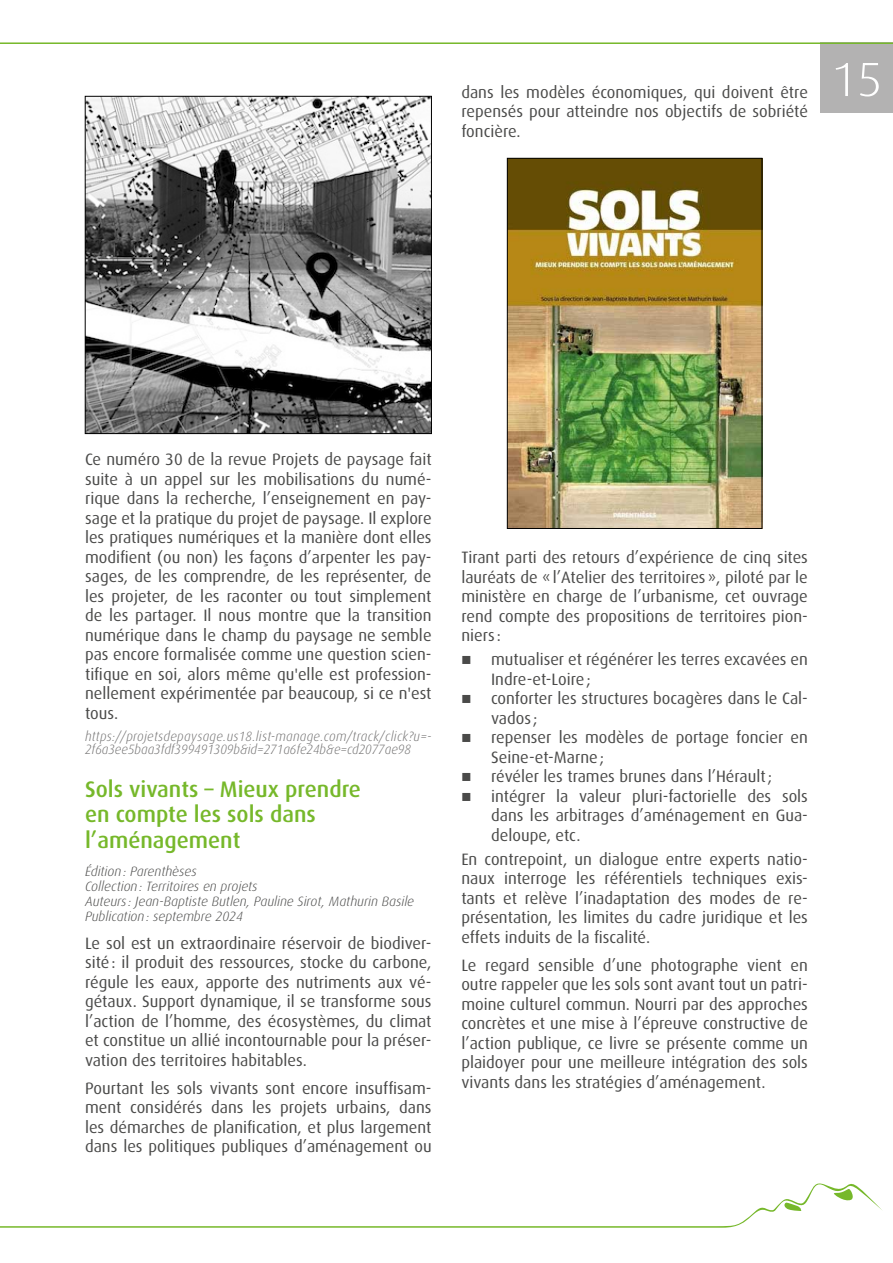
<style>
.page{position:relative;width:893px;height:1263px;background:#fff}
.page>*{position:absolute;margin:0;border:0;box-sizing:border-box;transform-origin:0 0}
.t1{font:300 48px "Dax OT";color:#fff;scale:1.05 1}
.t2{font:500 22.5px/25.5px "Dax OT";color:#76b82a}
.t3{font:16.5px/19.5px "Dax OT";color:#4a4a49;text-align:justify}
.t4{font:italic 300 13.5px/15px "Dax OT";color:#4a4a49}
.t5{font:italic 300 13.5px/13.5px "Dax OT";color:#706f6f;scale:.95 1}
.s1{font-family:"Liberation Sans"}
</style>
<div class="page">
<div style="left:821px;top:42px;width:72px;height:71px;background:#b3b2b2"></div>
<hr style="left:0;top:42px;width:893px;height:2px;background:#76b82a">
<svg style="left:0;top:1183px;width:882px;height:45px"></svg>
<img style="left:87px;top:98px;width:343px;height:334px">
<div style="left:85px;top:96px;width:347px;height:338px;border:1px solid #000"></div>
<img style="left:509px;top:160px;width:251px;height:367px">
<div style="left:507px;top:158px;width:255px;height:371px;border:1px solid #000"></div>
<p class="t3" style="left:461px;top:82px;width:348px">dans les modèles économiques, qui doivent être repensés pour atteindre nos objectifs de sobriété foncière.</p>
<h1 class="t1" style="left:831px;top:53px;width:50px">15</h1>
<p class="t3" style="left:85px;top:450px;width:348px">Ce numéro 30 de la revue Projets de paysage fait suite à un appel sur les mobilisations du numé&shy;rique dans la recherche, l’enseignement en pay&shy;sage et la pratique du projet de paysage. Il explore les pratiques numériques et la manière dont elles modifient (ou non) les façons d’arpenter les pay&shy;sages, de les comprendre, de les représenter, de les projeter, de les raconter ou tout simplement de les partager. Il nous montre que la transition numérique dans le champ du paysage ne semble pas encore formalisée comme une question scien&shy;tifique en soi, alors même qu'elle est profession&shy;nellement expérimentée par beaucoup, si ce n'est tous.</p>
<p class="t5" style="left:85px;top:730px;width:366px">https://projetsdepaysage.us18.list-manage.com/track/click?u=-<br>2f6a3ee5baa3fdf399491309b&amp;id=271a6fe24b&amp;e=cd2077ae98</p>
<h2 class="t2" style="left:85px;top:776px;width:277px">Sols vivants – Mieux prendre en compte les sols dans l’aménagement</h2>
<p class="t4" style="left:85px;top:864px;width:331px">Édition: Parenthèses<br>Collection: Territoires en projets<br>Auteurs: Jean-Baptiste Butlen, Pauline Sirot, Mathurin Basile Publication: septembre 2024</p>
<p class="t3" style="left:85px;top:933px;width:348px">Le sol est un extraordinaire réservoir de biodiver&shy;sité: il produit des ressources, stocke du carbone, régule les eaux, apporte des nutriments aux vé&shy;gétaux. Support dynamique, il se transforme sous l’action de l’homme, des écosystèmes, du climat et constitue un allié incontournable pour la préser&shy;vation des territoires habitables.</p>
<p class="t3" style="left:85px;top:1078px;width:348px">Pourtant les sols vivants sont encore insuffisam&shy;ment considérés dans les projets urbains, dans les démarches de planification, et plus largement dans les politiques publiques d’aménagement ou</p>
<p class="t3" style="left:461px;top:548px;width:348px">Tirant parti des retours d’expérience de cinq sites lauréats de «l’Atelier des territoires», piloté par le ministère en charge de l’urbanisme, cet ouvrage rend compte des propositions de territoires pion&shy;niers :</p>
<p class="t3" style="left:491px;top:650px;width:318px;text-indent:-30px"><span class="s1">■</span> mutualiser et régénérer les terres excavées en<br>Indre-et-Loire;</p>
<p class="t3" style="left:491px;top:689px;width:318px;text-indent:-30px"><span class="s1">■</span> conforter les structures bocagères dans le Cal&shy;vados ;</p>
<p class="t3" style="left:491px;top:728px;width:318px;text-indent:-30px"><span class="s1">■</span> repenser les modèles de portage foncier en<br>Seine‑et‑Marne;</p>
<p class="t3" style="left:461px;top:767px;width:312px"><span class="s1">■</span> révéler les trames brunes dans l’Hérault;</p>
<p class="t3" style="left:491px;top:786px;width:318px;text-indent:-30px"><span class="s1">■</span> intégrer la valeur pluri-factorielle des sols dans les arbitrages d’aménagement en Gua&shy;deloupe, etc.</p>
<p class="t3" style="left:461px;top:849px;width:348px">En contrepoint, un dialogue entre experts natio&shy;naux interroge les référentiels techniques exis&shy;tants et relève l’inadaptation des modes de re&shy;présentation, les limites du cadre juridique et les effets induits de la fiscalité.</p>
<p class="t3" style="left:461px;top:955px;width:348px">Le regard sensible d’une photographe vient en outre rappeler que les sols sont avant tout un patri&shy;moine culturel commun. Nourri par des approches concrètes et une mise à l’épreuve constructive de l’action publique, ce livre se présente comme un plaidoyer pour une meilleure intégration des sols vivants dans les stratégies d’aménagement.</p>
</div>
